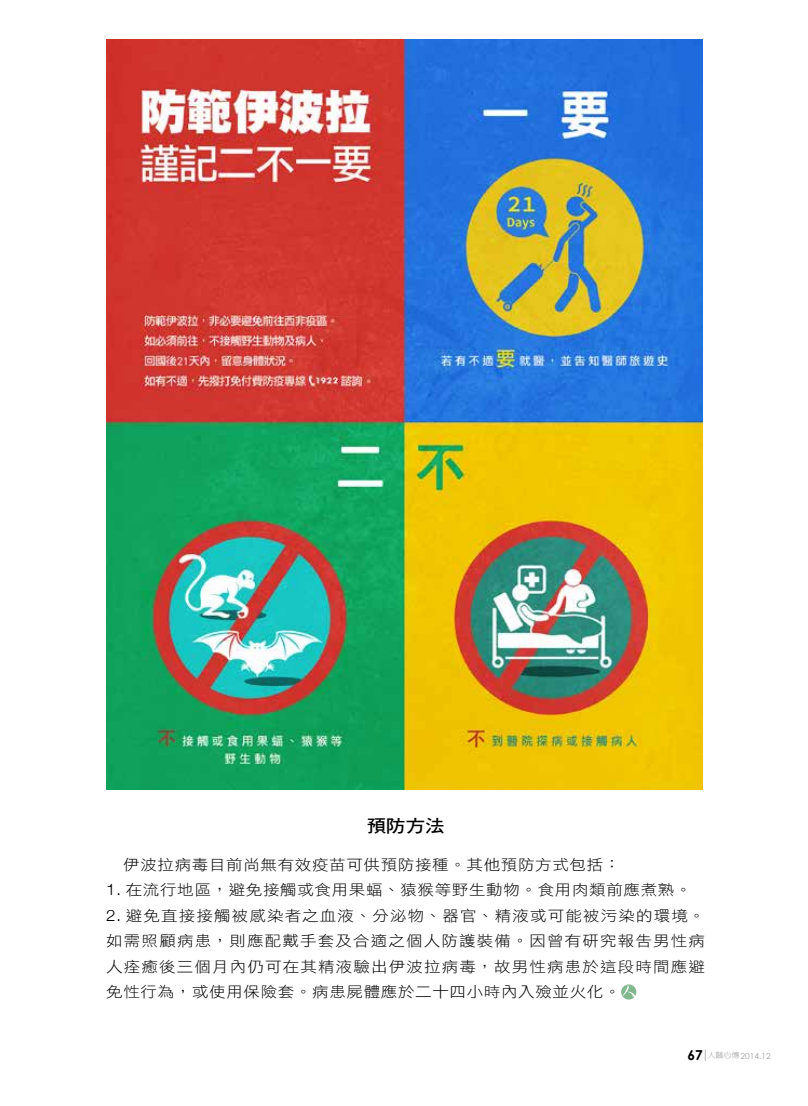
<style>
.page{position:relative;width:808px;height:1106px;background:#fff}
.page>*{position:absolute;margin:0;border:0;box-sizing:border-box;transform-origin:0 0}
.t1{font:17.55px "DF Hei Std W7";color:#000;scale:1.11 1}
.t2{font:14.85px/25.5px "DF Hei Std W3";letter-spacing:.04em;color:#000;text-align:justify;scale:1.11 1}
.t3{font:8.4px "Century Gothic";color:#9fa0a0}
.s1{font-family:"Helvetica Neue";font-weight:300;font-size:15.75px}
.s2{font-family:"Helvetica Neue";font-weight:300;font-size:16.35px}
.s3{font-weight:700;font-size:13.65px;color:#000}
.s4{font-family:"Lin Gothic";font-weight:300;font-size:7.65px}
</style>
<div class="page">
<svg style="left:705px;top:1049px;width:1px;height:12px"></svg>
<div style="left:621px;top:984px;width:15px;height:15px;background:#81b88e;border-radius:50%"></div>
<svg style="left:622px;top:985px;width:13px;height:12px"></svg>
<img style="left:106px;top:39px;width:597px;height:750px">
<p class="t1" style="left:367px;top:816px;width:72px">預防方法</p>
<p class="t2" style="left:123px;top:851px;width:449px">伊波拉病毒目前尚無有效疫苗可供預防接種。其他預防方式包括：</p>
<p class="t2" style="left:106px;top:877px;width:529px"><span class="s1">1</span><span class="s2">.</span> 在流行地區，避免接觸或食用果蝠、猿猴等野生動物。食用肉類前應煮熟。</p>
<p class="t2" style="left:106px;top:902px;width:541px"><span class="s1">2</span><span class="s2">.</span> 避免直接接觸被感染者之血液、分泌物、器官、精液或可能被污染的環境。如需照顧病患，則應配戴手套及合適之個人防護裝備。因曾有研究報告男性病人痊癒後三個月內仍可在其精液驗出伊波拉病毒，故男性病患於這段時間應避免性行為，或使用保險套。病患屍體應於二十四小時內入殮並火化。</p>
<p class="t3" style="left:688px;top:1050px;width:85px"><span class="s3">67</span> <span class="s4">人醫心傳</span>2014.12</p>
</div>
